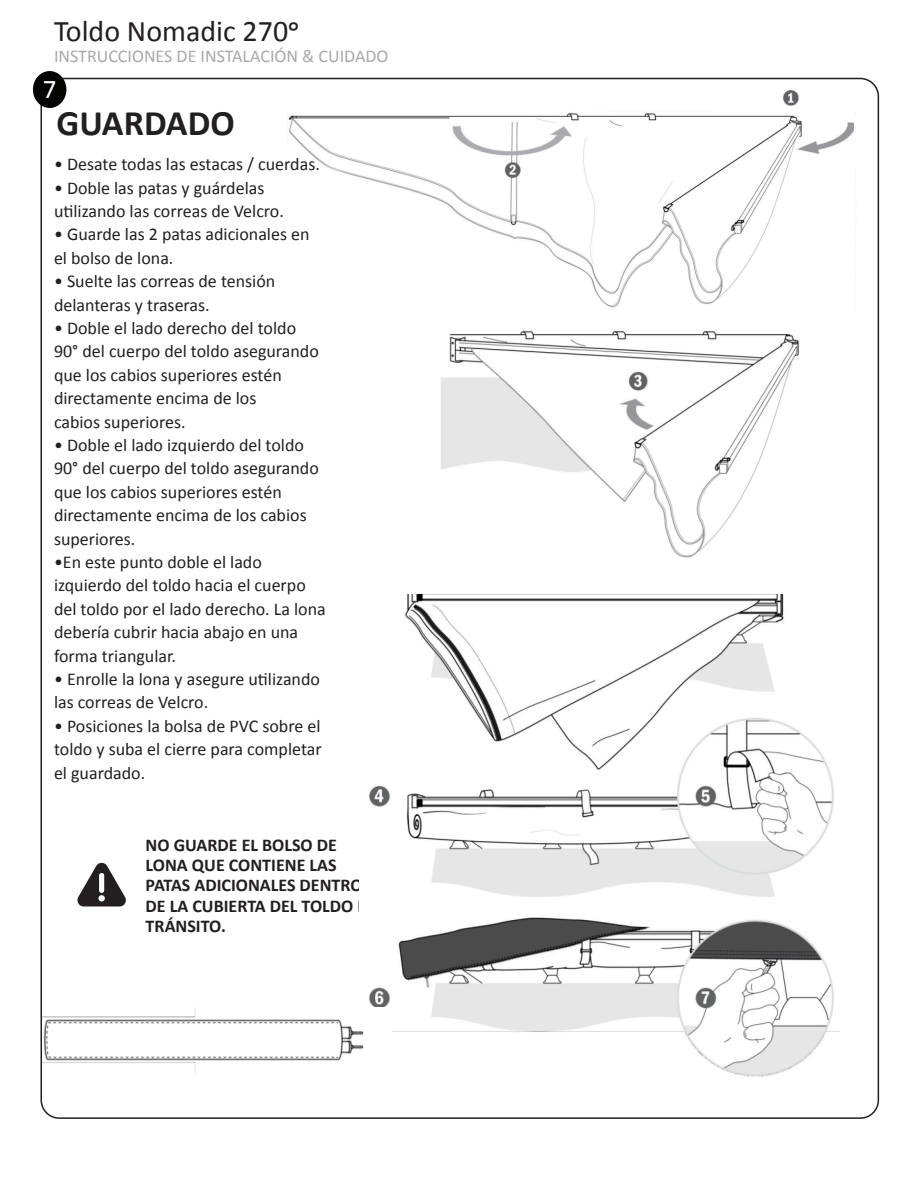
<style>
.page{position:relative;width:918px;height:1188px;background:#fff}
.page>*{position:absolute;margin:0;border:0;box-sizing:border-box;transform-origin:0 0}
.t1{font:700 36px "Calibri";color:#231f20}
.t2{font:30px "Calibri";color:#231f20}
.t3{font:27px "Calibri";color:#fff}
.t4{font:18px/23.4px "Calibri";color:#231f20}
.t5{font:700 18px/20.4px "Calibri";color:#231f20}
.t6{font:18px "Calibri";color:#a8a9ad}
</style>
<div class="page">
<svg style="left:77px;top:862px;width:49px;height:44px"></svg>
<img style="left:288px;top:89px;width:568px;height:219px">
<img style="left:369px;top:594px;width:470px;height:483px">
<img style="left:441px;top:331px;width:358px;height:227px">
<img style="left:43px;top:1008px;width:348px;height:66px">
<div style="left:33px;top:71px;width:33px;height:37px;background:#040503;border-radius:50%"></div>
<h2 class="t2" style="left:54px;top:12px;width:247px">Toldo Nomadic 270o</h2>
<p class="t6" style="left:54px;top:45px;width:336px">INSTRUCCIONES DE INSTALACIÓN &amp; CUIDADO</p>
<p class="t3" style="left:43px;top:72px;width:15px">7</p>
<p class="t1" style="left:57px;top:101px;width:180px">GUARDADO</p>
<p class="t4" style="left:54px;top:152px;width:267px">• Desate todas las estacas / cuerdas.</p>
<p class="t4" style="left:54px;top:175px;width:231px">• Doble las patas y guárdelas utilizando las correas de Velcro.</p>
<p class="t4" style="left:54px;top:222px;width:257px">• Guarde las 2 patas adicionales en</p>
<p class="t4" style="left:54px;top:245px;width:121px">el bolso de lona.</p>
<p class="t4" style="left:54px;top:269px;width:223px">• Suelte las correas de tensión</p>
<p class="t4" style="left:54px;top:292px;width:157px">delanteras y traseras.</p>
<p class="t4" style="left:54px;top:315px;width:266px">• Doble el lado derecho del toldo<br>90° del cuerpo del toldo asegurando que los cabios superiores estén directamente encima de los</p>
<p class="t4" style="left:54px;top:409px;width:133px">cabios superiores.</p>
<p class="t4" style="left:54px;top:432px;width:266px">• Doble el lado izquierdo del toldo<br>90° del cuerpo del toldo asegurando que los cabios superiores estén directamente encima de los cabios superiores.</p>
<p class="t4" style="left:54px;top:549px;width:273px">•En este punto doble el lado izquierdo del toldo hacia el cuerpo del toldo por el lado derecho. La lona debería cubrir hacia abajo en una forma triangular.</p>
<p class="t4" style="left:54px;top:666px;width:268px">• Enrolle la lona y asegure utilizando las correas de Velcro.</p>
<p class="t4" style="left:54px;top:713px;width:269px;text-align:justify">• Posiciones la bolsa de PVC sobre el toldo y suba el cierre para completar el guardado.</p>
<p class="t5" style="left:146px;top:834px;width:233px">NO GUARDE EL BOLSO DE<br>LONA QUE CONTIENE LAS<br>PATAS ADICIONALES DENTRO<br>DE LA CUBIERTA DEL TOLDO DE<br>TRÁNSITO.</p>
</div>
